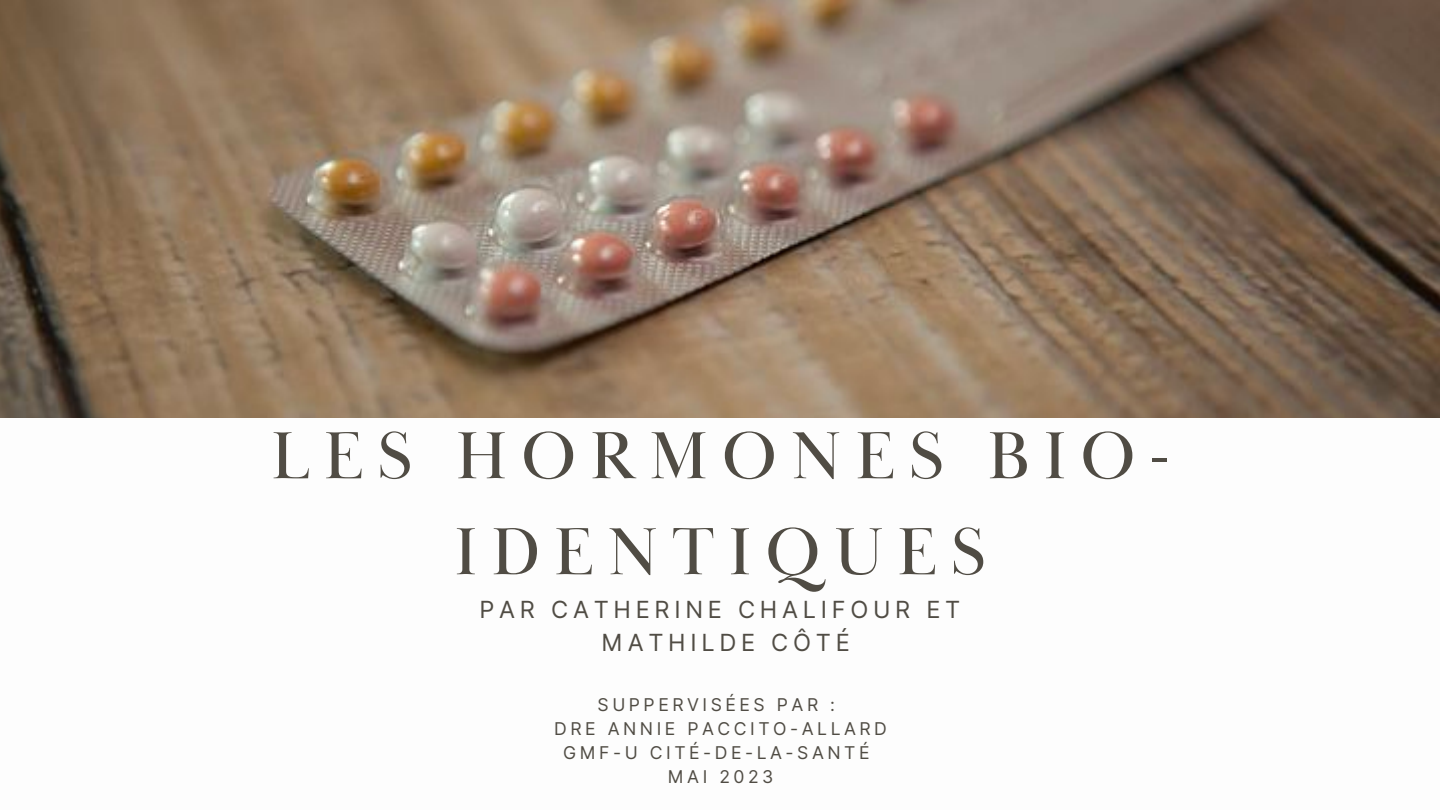
<style>
.page{position:relative;width:1440px;height:810px;background:#fff}
.page>*{position:absolute;margin:0;border:0;box-sizing:border-box;transform-origin:0 0}
.t1{font:68.8px/96px "Baskerville Display PT";letter-spacing:.2em;color:#504c44;text-align:center}
.t2{font:23.6px "Inter";letter-spacing:.2em;color:#504c44}
.t3{font:17.6px "Inter";letter-spacing:.2em;color:#504c44}
</style>
<div class="page">
<img style="left:0;top:0;width:1440px;height:418px">
<p class="t1" style="left:271px;top:410px;width:899px">LES HORMONES BIO-<br>IDENTIQUES</p>
<p class="t2" style="left:480px;top:595px;width:482px">PAR CATHERINE CHALIFOUR ET</p>
<p class="t2" style="left:601px;top:628px;width:250px">MATHILDE CÔTÉ</p>
<p class="t3" style="left:598px;top:694px;width:239px">SUPPERVISÉES PAR :</p>
<p class="t3" style="left:554px;top:718px;width:334px">DRE ANNIE PACCITO-ALLARD</p>
<p class="t3" style="left:563px;top:742px;width:308px">GMF-U CITÉ-DE-LA-SANTÉ</p>
<p class="t3" style="left:668px;top:766px;width:107px">MAI 2023</p>
</div>
